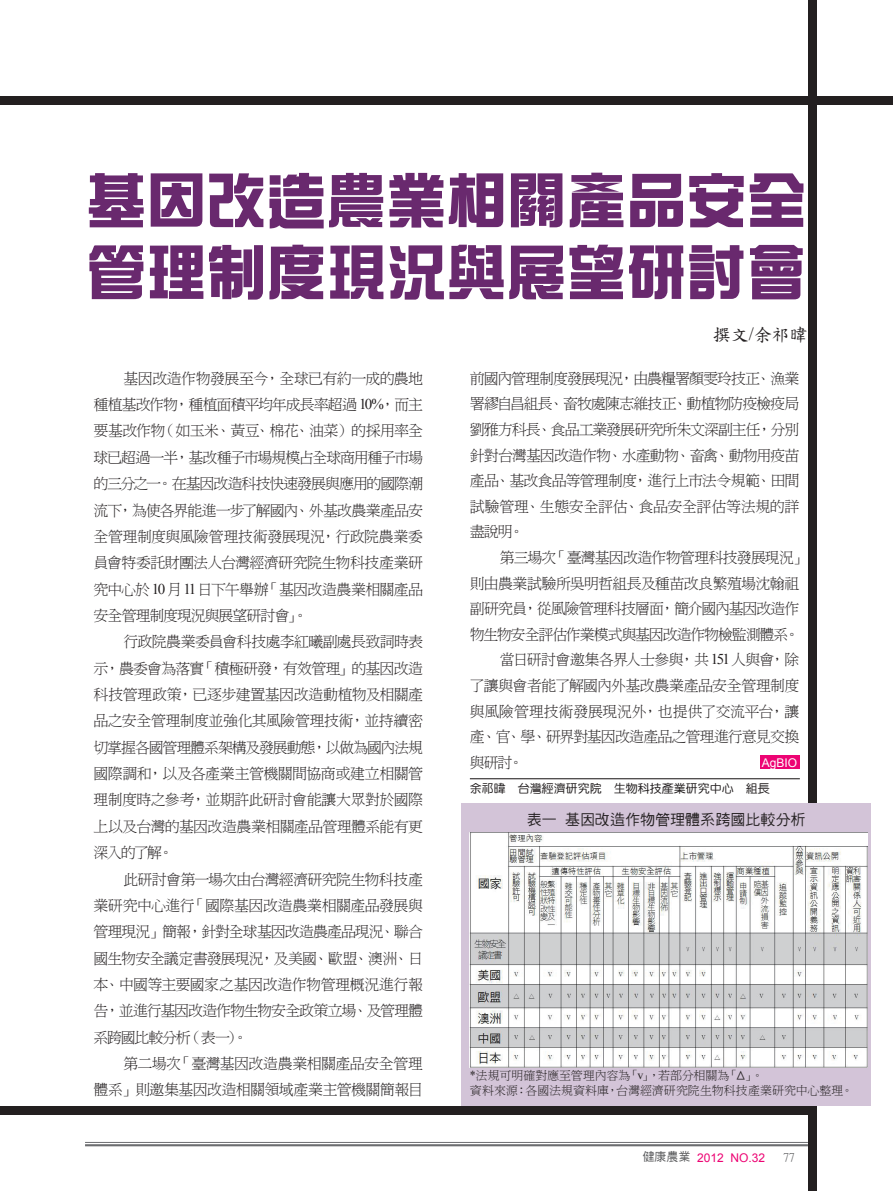
<style>
.page{position:relative;width:893px;height:1191px;background:#fff}
.page>*{position:absolute;margin:0;border:0;box-sizing:border-box;transform-origin:0 0}
.t1{font:60px/72px "DF Zong Yi W9 WIN BF";color:#69296e}
.t2{font:18px "DF Kai Shu SB Estd BF";color:#231f20}
.t3{font:15px/26.4px "DF Ming W3 WIN BF";letter-spacing:-.05em;color:#231f20;text-align:justify}
.t4{font:15px "DF Ming W3 WIN BF";letter-spacing:-.07em;color:#231f20}
.t5{font:15px "DF Ming W3 WIN BF";letter-spacing:-.085em;color:#231f20}
.t6{font:15px "DF Ming W3 WIN BF";letter-spacing:-.025em;color:#231f20}
.t7{font:15px "DF Hei W5 WINP BF";color:#231f20}
.t8{font:12px/15px "DF Ming W3 WIN BF";letter-spacing:-.005em;color:#231f20}
.t9{font:12px "DF Yuan W5 WIN BF";color:#231f20}
.t10{font:12px "Arial";color:#ed0373}
.t11{font:12px "Arial";color:#fff}
.t12{font:12px "P Ming Li U";color:#57585a}
.s1{font-family:"Times New Roman"}
.s2{font-family:"DF Hei W5 WINP BF"}
.s3{font-family:"DF Hei W5 WINP BF";color:#57585a}
</style>
<div class="page">
<hr style="left:85px;top:1142px;width:723px;height:1px;background:#6c6d70">
<hr style="left:85px;top:1144px;width:723px;height:2px;background:#6c6d70">
<div style="left:808px;top:0;width:8px;height:1191px;background:#231f20"></div>
<div style="left:0;top:1106px;width:808px;height:8px;background:#231f20"></div>
<div style="left:0;top:96px;width:893px;height:8px;background:#231f20"></div>
<div style="left:461px;top:804px;width:410px;height:302px;background:#d3c4d8"></div>
<img style="left:470px;top:832px;width:397px;height:235px">
<hr style="left:470px;top:778px;width:330px;height:1px;background:#231f20">
<div style="left:760px;top:755px;width:39px;height:14px;background:#ed0373"></div>
<h1 class="t1" style="left:86px;top:164px;width:722px">基因改造農業相關產品安全管理制度現況與展望研討會</h1>
<p class="t2" style="left:713px;top:325px;width:107px">撰文<span class="s1">/</span>余祁暐</p>
<p class="t3" style="left:470px;top:365px;width:331px;line-height:25.7px">前國內管理制度發展現況，由農糧署顏雯玲技正、漁業署繆自昌組長、畜牧處陳志維技正、動植物防疫檢疫局劉雅方科長、食品工業發展研究所朱文深副主任，分別針對台灣基因改造作物、水產動物、畜禽、動物用疫苗產品、基改食品等管理制度，進行上市法令規範、田間試驗管理、生態安全評估、食品安全評估等法規的詳盡說明。</p>
<p class="t3" style="left:500px;top:544px;width:309px">第三場次「臺灣基因改造作物管理科技發展現況」</p>
<p class="t3" style="left:470px;top:570px;width:331px">則由農業試驗所吳明哲組長及種苗改良繁殖場沈翰祖</p>
<p class="t4" style="left:470px;top:601px;width:331px">副研究員，從風險管理科技層面，簡介國內基因改造作</p>
<p class="t5" style="left:470px;top:627px;width:331px">物生物安全評估作業模式與基因改造作物檢監測體系。</p>
<p class="t3" style="left:500px;top:647px;width:301px">當日研討會邀集各界人士參與，共 <span class="s1">151</span>人與會，除</p>
<p class="t3" style="left:470px;top:672px;width:331px">了讓與會者能了解國內外基改農業產品安全管理制度</p>
<p class="t6" style="left:470px;top:703px;width:331px">與風險管理技術發展現況外，也提供了交流平台，讓</p>
<p class="t3" style="left:470px;top:723px;width:331px">產、官、學、研界對基因改造產品之管理進行意見交換</p>
<p class="t3" style="left:470px;top:749px;width:55px">與研討。</p>
<p class="t3" style="left:93px;top:365px;width:331px;text-indent:30px">基因改造作物發展至今，全球已有約一成的農地種植基改作物，種植面積平均年成長率超過 <span class="s1">10%</span>，而主要基改作物（如玉米、黃豆、棉花、油菜）的採用率全球已超過一半，基改種子市場規模占全球商用種子市場的三分之一。在基因改造科技快速發展與應用的國際潮流下，為使各界能進一步了解國內、外基改農業產品安全管理制度與風險管理技術發展現況，行政院農業委員會特委託財團法人台灣經濟研究院生物科技產業研究中心於 <span class="s1">10</span> 月<span class="s1">11</span>日下午舉辦「基因改造農業相關產品安全管理制度現況與展望研討會」。</p>
<p class="t3" style="left:94px;top:628px;width:331px;text-indent:30px">行政院農業委員會科技處李紅曦副處長致詞時表示，農委會為落實「積極研發，有效管理」的基因改造科技管理政策，已逐步建置基因改造動植物及相關產品之安全管理制度並強化其風險管理技術，並持續密切掌握各國管理體系架構及發展動態，以做為國內法規國際調和，以及各產業主管機關間協商或建立相關管理制度時之參考，並期許此研討會能讓大眾對於國際上以及台灣的基因改造農業相關產品管理體系能有更深入的了解。</p>
<p class="t3" style="left:93px;top:866px;width:331px;text-indent:30px">此研討會第一場次由台灣經濟研究院生物科技產業研究中心進行「國際基因改造農業相關產品發展與管理現況」簡報，針對全球基因改造農產品現況、聯合國生物安全議定書發展現況，及美國、歐盟、澳洲、日本、中國等主要國家之基因改造作物管理概況進行報告，並進行基因改造作物生物安全政策立場、及管理體系跨國比較分析（表一）。</p>
<p class="t3" style="left:93px;top:1050px;width:331px;text-align:right">第二場次「臺灣基因改造農業相關產品安全管理<br>體系」則邀集基因改造相關領域產業主管機關簡報目</p>
<p class="t11" style="left:762px;top:754px;width:37px">AgBIO</p>
<p class="t9" style="left:470px;top:782px;width:301px">余祁暐 台灣經濟研究院 生物科技產業研究中心 組長</p>
<p class="t7" style="left:527px;top:812px;width:280px">表一基因改造作物管理體系跨國比較分析</p>
<p class="t8" style="left:470px;top:1067px;width:385px"><span class="s1">*</span>法規可明確對應至管理內容為「<span class="s1">v</span>」，若部分相關為「<span class="s2">Δ</span>」。<br>資料來源：各國法規資料庫，台灣經濟研究院生物科技產業研究中心整理。</p>
<p class="t10" style="left:642px;top:1149px;width:124px"><span class="s3">健康農業</span> 2012 NO.32</p>
<p class="t12" style="left:783px;top:1151px;width:13px">77</p>
</div>
